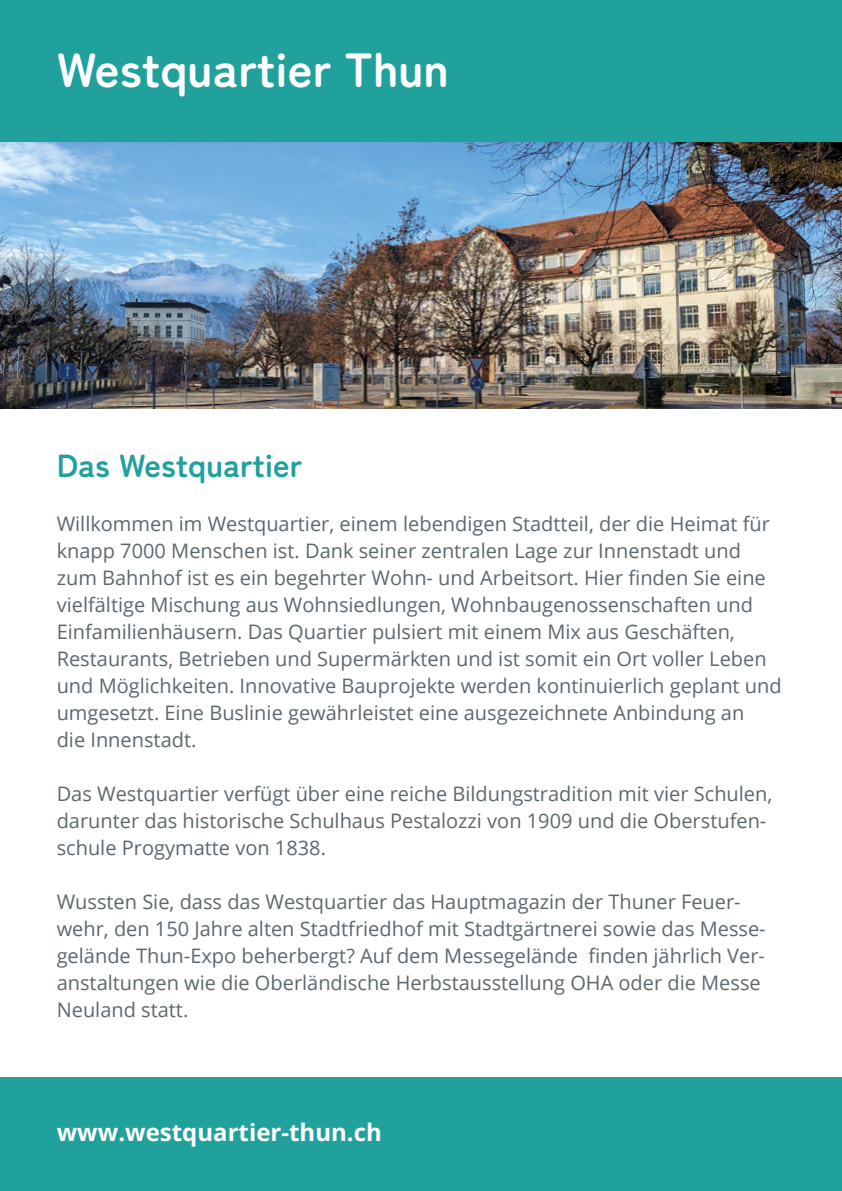
<style>
.page{position:relative;width:842px;height:1191px;background:#fff}
.page>*{position:absolute;margin:0;border:0;box-sizing:border-box;transform-origin:0 0}
.t1{font:700 48px "Zen Maru Gothic";color:#fff}
.t2{font:700 32px "Zen Maru Gothic";color:#21a19c}
.t3{font:700 24px "Open Sans";color:#fff}
.t4{font:20px/27px "Open Sans";color:#5d686e}
</style>
<div class="page">
<img style="left:0;top:142px;width:842px;height:267px">
<div style="left:0;top:0;width:842px;height:142px;background:#21a19c"></div>
<div style="left:0;top:1077px;width:842px;height:114px;background:#21a19c"></div>
<h1 class="t1" style="left:57px;top:39px;width:394px">Westquartier Thun</h1>
<h2 class="t2" style="left:57px;top:445px;width:247px">Das Westquartier</h2>
<p class="t4" style="left:57px;top:509px;width:726px">Willkommen im Westquartier, einem lebendigen Stadtteil, der die Heimat für knapp 7000 Menschen ist. Dank seiner zentralen Lage zur Innenstadt und zum Bahnhof ist es ein begehrter Wohn- und Arbeitsort. Hier finden Sie eine vielfältige Mischung aus Wohnsiedlungen, Wohnbaugenossenschaften und Einfamilienhäusern. Das Quartier pulsiert mit einem Mix aus Geschäften, Restaurants, Betrieben und Supermärkten und ist somit ein Ort voller Leben und Möglichkeiten. Innovative Bauprojekte werden kontinuierlich geplant und umgesetzt. Eine Buslinie gewährleistet eine ausgezeichnete Anbindung an<br>die Innenstadt.</p>
<p class="t4" style="left:57px;top:779px;width:717px">Das Westquartier verfügt über eine reiche Bildungstradition mit vier Schulen, darunter das historische Schulhaus Pestalozzi von 1909 und die Oberstufen&shy;schule Progymatte von 1838.</p>
<p class="t4" style="left:57px;top:887px;width:710px">Wussten Sie, dass das Westquartier das Hauptmagazin der Thuner Feuer&shy;wehr, den 150 Jahre alten Stadtfriedhof mit Stadtgärtnerei sowie das Messe&shy;gelände Thun-Expo beherbergt? Auf dem Messegelände finden jährlich Ver&shy;anstaltungen wie die Oberländische Herbstausstellung OHA oder die Messe Neuland statt.</p>
<p class="t3" style="left:57px;top:1115px;width:327px">www.westquartier-thun.ch</p>
</div>
